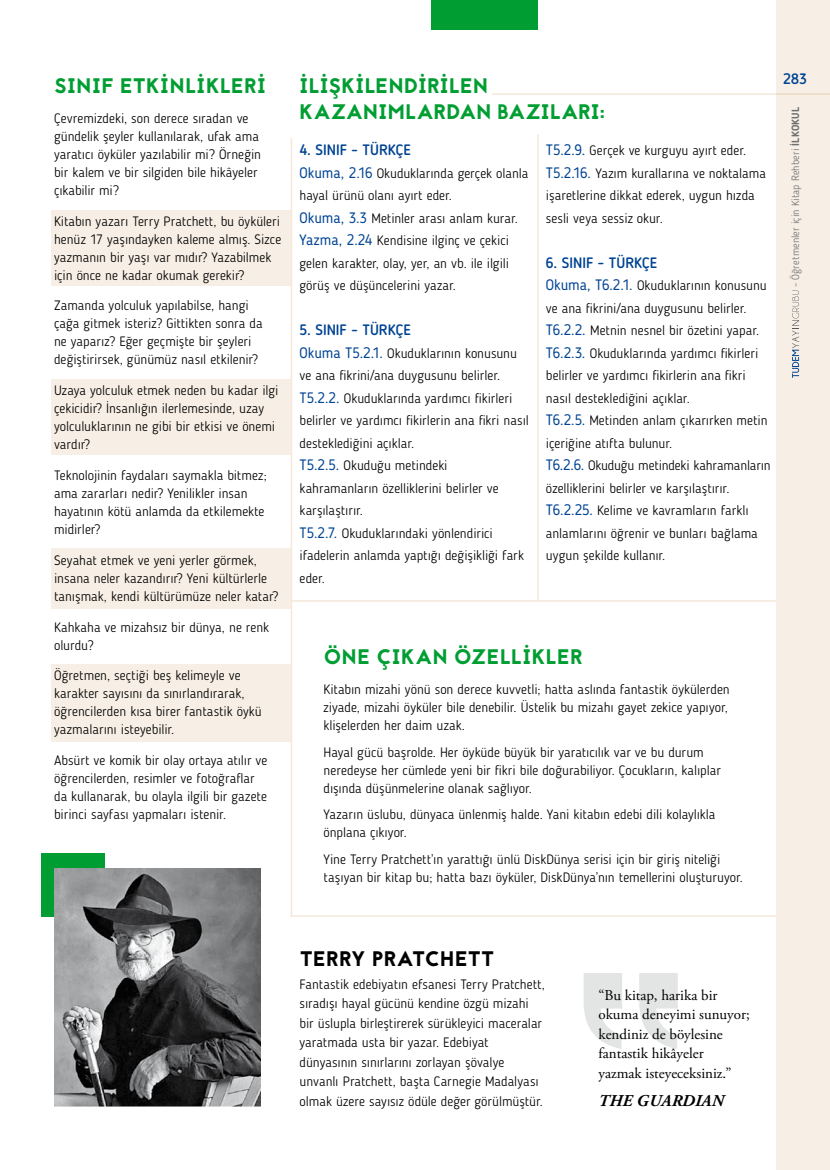
<style>
.page{position:relative;width:830px;height:1170px;background:#fff}
.page>*{position:absolute;margin:0;border:0;box-sizing:border-box;transform-origin:0 0}
.t1{font:21px/25.2px "Jaapokki";letter-spacing:.01em;color:#009e32}
.t2{font:21px "Jaapokki";color:#000}
.t3{font:italic 700 16.5px "Adobe Garamond Pro";letter-spacing:.015em;color:#000}
.t4{font:15px/19.5px "Adobe Garamond Pro";color:#000}
.t5{font:500 15px "Blogger Sans";color:#004494}
.t6{font:300 13.5px/18px "Blogger Sans";color:#000}
.t7{font:300 10.5px "Blogger Sans";letter-spacing:.01em;color:#707172}
.s1{font-weight:400;font-size:15px;color:#004494}
.s2{font-weight:700}
</style>
<div class="page">
<div style="left:775px;top:0;width:54px;height:1169px;background:#f7efe5"></div>
<hr style="left:775px;top:93px;width:54px;height:2px;background:#f4e8da">
<svg style="left:792px;top:290px;width:6px;height:88px"></svg>
<div style="left:51px;top:210px;width:240px;height:76px;background:#f7efe5"></div>
<div style="left:51px;top:379px;width:240px;height:76px;background:#f7efe5"></div>
<div style="left:51px;top:549px;width:240px;height:60px;background:#f7efe5"></div>
<div style="left:51px;top:663px;width:240px;height:78px;background:#f7efe5"></div>
<div style="left:431px;top:0;width:107px;height:30px;background:#009e32"></div>
<hr style="left:537px;top:134px;width:1px;height:467px;background:#f4e8da">
<hr style="left:290px;top:138px;width:2px;height:778px;background:#f4e8da">
<hr style="left:290px;top:600px;width:485px;height:1px;background:#f4e8da">
<hr style="left:290px;top:915px;width:485px;height:1px;background:#f4e8da">
<svg style="left:583px;top:973px;width:94px;height:75px"></svg>
<hr style="left:492px;top:93px;width:283px;height:2px;background:#f4e8da">
<div style="left:41px;top:853px;width:64px;height:63px;background:#009e32"></div>
<img style="left:54px;top:868px;width:207px;height:237px">
<h1 class="t1" style="left:54px;top:74px;width:92px">SINI F ETKINLIKLERI</h1>
<p class="t6" style="left:54px;top:109px;width:208px">Çevremizdeki, son derece sıradan ve gündelik şeyler kullanılarak, ufak ama yaratıcı öyküler yazılabilir mi? Örneğin bir kalem ve bir silgiden bile hikâyeler çıkabilir mi?</p>
<p class="t6" style="left:54px;top:212px;width:228px">Kitabın yazarı Terry Pratchett, bu öyküleri henüz 17 yaşındayken kaleme almış. Sizce yazmanın bir yaşı var mıdır? Yazabilmek için önce ne kadar okumak gerekir?</p>
<p class="t6" style="left:54px;top:297px;width:210px">Zamanda yolculuk yapılabilse, hangi çağa gitmek isteriz? Gittikten sonra da ne yaparız? Eğer geçmişte bir şeyleri değiştirirsek, günümüz nasıl etkilenir?</p>
<p class="t6" style="left:54px;top:381px;width:226px">Uzaya yolculuk etmek neden bu kadar ilgi çekicidir? İnsanlığın ilerlemesinde, uzay yolculuklarının ne gibi bir etkisi ve önemi vardır?</p>
<p class="t6" style="left:54px;top:466px;width:214px">Teknolojinin faydaları saymakla bitmez; ama zararları nedir? Yenilikler insan hayatının kötü anlamda da etkilemekte midirler?</p>
<p class="t6" style="left:54px;top:551px;width:226px">Seyahat etmek ve yeni yerler görmek, insana neler kazandırır? Yeni kültürlerle tanışmak, kendi kültürümüze neler katar?</p>
<p class="t6" style="left:54px;top:618px;width:216px">Kahkaha ve mizahsız bir dünya, ne renk olurdu?</p>
<p class="t6" style="left:54px;top:666px;width:209px">Öğretmen, seçtiği beş kelimeyle ve karakter sayısını da sınırlandırarak, öğrencilerden kısa birer fantastik öykü yazmalarını isteyebilir.</p>
<p class="t6" style="left:54px;top:751px;width:215px">Absürt ve komik bir olay ortaya atılır ve öğrencilerden, resimler ve fotoğraflar da kullanarak, bu olayla ilgili bir gazete birinci sayfası yapmaları istenir.</p>
<h1 class="t1" style="left:299px;top:74px;width:306px">İLİŞKİLENDİRİLEN<br>KAZANIMLARDAN BAZILARI:</h1>
<p class="t5" style="left:299px;top:141px;width:113px">4. SINIF - TÜRKÇE</p>
<p class="t6" style="left:299px;top:162px;width:230px;line-height:22.5px"><span class="s1">Okuma, 2.16</span> Okuduklarında gerçek olanla hayal ürünü olanı ayırt eder.<br><span class="s1">Okuma, 3.3</span> Metinler arası anlam kurar.<br><span class="s1">Yazma, 2.24</span> Kendisine ilginç ve çekici gelen karakter, olay, yer, an vb. ile ilgili görüş ve düşüncelerini yazar.</p>
<p class="t5" style="left:299px;top:321px;width:113px">5. SINIF - TÜRKÇE</p>
<p class="t6" style="left:299px;top:342px;width:231px;line-height:22.5px"><span class="s1">Okuma T5.2.1.</span> Okuduklarının konusunu ve ana fikrini/ana duygusunu belirler.<br><span class="s1">T5.2.2.</span> Okuduklarında yardımcı fikirleri belirler ve yardımcı fikirlerin ana fikri nasıl desteklediğini açıklar.<br><span class="s1">T5.2.5.</span> Okuduğu metindeki kahramanların özelliklerini belirler ve karşılaştırır.<br><span class="s1">T5.2.7.</span> Okuduklarındaki yönlendirici ifadelerin anlamda yaptığı değişikliği fark eder.</p>
<p class="t6" style="left:545px;top:139px;width:221px;line-height:22.5px"><span class="s1">T5.2.9.</span> Gerçek ve kurguyu ayırt eder.<br><span class="s1">T5.2.16.</span> Yazım kurallarına ve noktalama işaretlerine dikkat ederek, uygun hızda sesli veya sessiz okur.</p>
<p class="t5" style="left:545px;top:253px;width:113px">6. SINIF - TÜRKÇE</p>
<p class="t6" style="left:545px;top:274px;width:226px;line-height:22.5px"><span class="s1">Okuma, T6.2.1.</span> Okuduklarının konusunu ve ana fikrini/ana duygusunu belirler.<br><span class="s1">T6.2.2.</span> Metnin nesnel bir özetini yapar.<br><span class="s1">T6.2.3.</span> Okuduklarında yardımcı fikirleri belirler ve yardımcı fikirlerin ana fikri nasıl desteklediğini açıklar.<br><span class="s1">T6.2.5.</span> Metinden anlam çıkarırken metin içeriğine atıfta bulunur.<br><span class="s1">T6.2.6.</span> Okuduğu metindeki kahramanların özelliklerini belirler ve karşılaştırır.<br><span class="s1">T6.2.25.</span> Kelime ve kavramların farklı anlamlarını öğrenir ve bunları bağlama uygun şekilde kullanır.</p>
<p class="t5" style="left:783px;top:69px;width:25px">283</p>
<p class="t7" style="left:788px;top:287px;width:182px;rotate:-90deg">- Öğretmenler için Kitap Rehberi <span class="s2">İLKOKUL</span></p>
<h1 class="t1" style="left:323px;top:644px;width:260px">ÖNE ÇIKAN ÖZELLİKLER</h1>
<p class="t6" style="left:323px;top:680px;width:407px">Kitabın mizahi yönü son derece kuvvetli; hatta aslında fantastik öykülerden ziyade, mizahi öyküler bile denebilir. Üstelik bu mizahı gayet zekice yapıyor, klişelerden her daim uzak.</p>
<p class="t6" style="left:323px;top:742px;width:398px">Hayal gücü başrolde. Her öyküde büyük bir yaratıcılık var ve bu durum neredeyse her cümlede yeni bir fikri bile doğurabiliyor. Çocukların, kalıplar dışında düşünmelerine olanak sağlıyor.</p>
<p class="t6" style="left:323px;top:805px;width:393px">Yazarın üslubu, dünyaca ünlenmiş halde. Yani kitabın edebi dili kolaylıkla önplana çıkıyor.</p>
<p class="t6" style="left:323px;top:849px;width:420px">Yine Terry Pratchett’ın yarattığı ünlü DiskDünya serisi için bir giriş niteliği taşıyan bir kitap bu; hatta bazı öyküler, DiskDünya’nın temellerini oluşturuyor.</p>
<h1 class="t2" style="left:299px;top:944px;width:27px">TERRY</h1>
<h1 class="t2" style="left:372px;top:944px;width:27px">PRATCHETT</h1>
<p class="t6" style="left:299px;top:974px;width:246px;line-height:19.5px">Fantastik edebiyatın efsanesi Terry Pratchett, sıradışı hayal gücünü kendine özgü mizahi bir üslupla birleştirerek sürükleyici maceralar yaratmada usta bir yazar. Edebiyat dünyasının sınırlarını zorlayan şövalye unvanlı Pratchett, başta Carnegie Madalyası olmak üzere sayısız ödüle değer görülmüştür.</p>
<p class="t4" style="left:598px;top:985px;width:153px">“Bu kitap, harika bir okuma deneyimi sunuyor; kendiniz de böylesine fantastik hikâyeler yazmak isteyeceksiniz.”</p>
<p class="t3" style="left:598px;top:1091px;width:117px">THE GUARDIAN</p>
</div>
